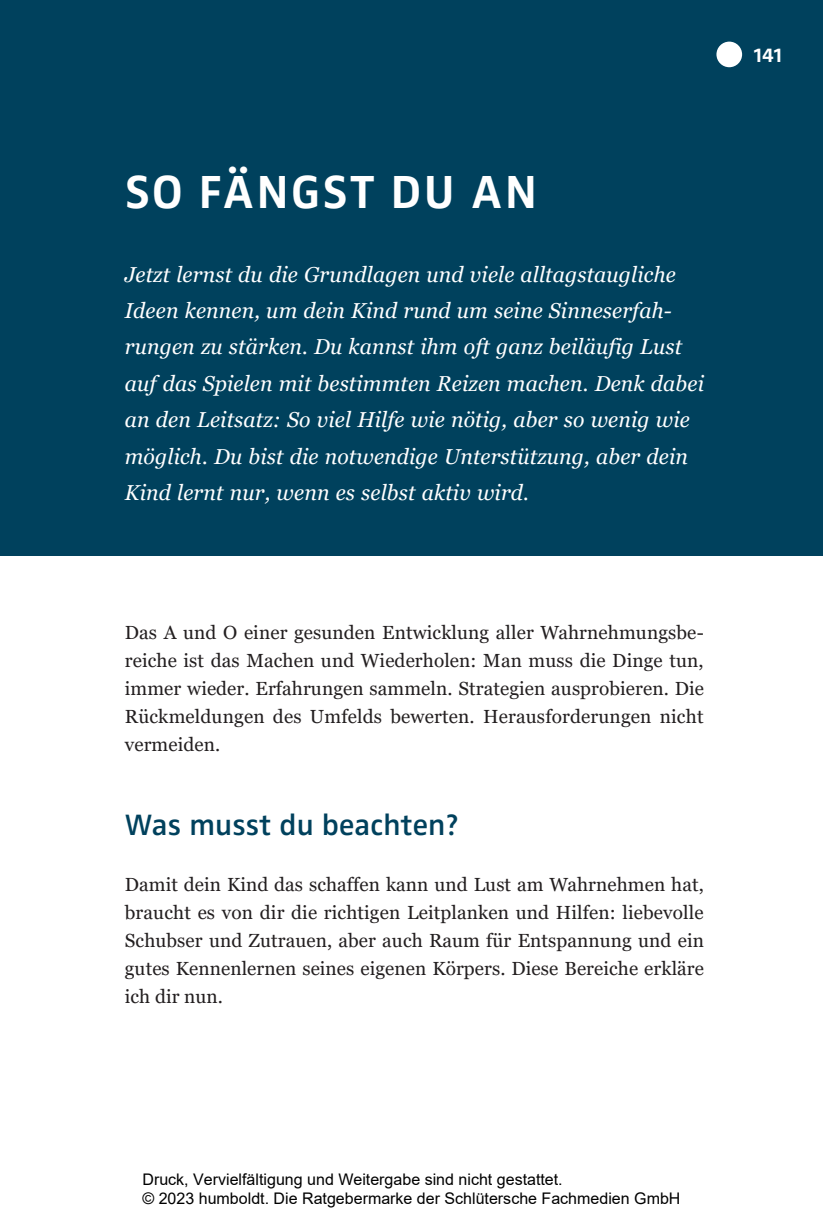
<style>
.page{position:relative;width:823px;height:1219px;background:#fff}
.page>*{position:absolute;margin:0;border:0;box-sizing:border-box;transform-origin:0 0}
.Ueberschrift_1{font:700 48px "Zwo Pro";letter-spacing:.05em;color:#fff}
.Ueberschrift_2{font:600 30.4px "Zwo Pro";letter-spacing:.005em;color:#00415d}
.Anlauf_kursiv{font:italic 21.6px/36.4px "Georgia Pro";letter-spacing:.01em;color:#fff}
.t1{font:700 20.8px "Zwo Pro";color:#fff}
.Grundtext{font:19px/28px "Georgia Pro";letter-spacing:.005em;color:#231f20;text-align:justify}
.t2{font:16px/19.2px "Arial";color:#000}
</style>
<div class="page">
<div style="left:0;top:0;width:822px;height:555px;background:#00415d"></div>
<div style="left:716px;top:42px;width:25px;height:25px;background:#fff;border-radius:50%"></div>
<p class="Ueberschrift_1" style="left:125px;top:164px;width:413px">SO FÄNGST DU AN</p>
<p class="Anlauf_kursiv" style="left:125px;top:257px;width:580px">Jetzt lernst du die Grundlagen und viele alltagstaugliche Ideen kennen, um dein Kind rund um seine Sinneserfah&shy;rungen zu stärken. Du kannst ihm oft ganz beiläufig Lust auf das Spielen mit bestimmten Reizen machen. Denk dabei an den Leitsatz: So viel Hilfe wie nötig, aber so wenig wie möglich. Du bist die notwendige Unterstützung, aber dein Kind lernt nur, wenn es selbst aktiv wird.</p>
<p class="Grundtext" style="left:125px;top:619px;width:580px">Das A und O einer gesunden Entwicklung aller Wahrnehmungsbe&shy;reiche ist das Machen und Wiederholen: Man muss die Dinge tun, immer wieder. Erfahrungen sammeln. Strategien ausprobieren. Die Rückmeldungen des Umfelds bewerten. Herausforderungen nicht vermeiden.</p>
<p class="Ueberschrift_2" style="left:125px;top:807px;width:335px">Was musst du beachten?</p>
<p class="Grundtext" style="left:125px;top:871px;width:580px">Damit dein Kind das schaffen kann und Lust am Wahrnehmen hat, braucht es von dir die richtigen Leitplanken und Hilfen: liebevolle Schubser und Zutrauen, aber auch Raum für Entspannung und ein gutes Kennenlernen seines eigenen Körpers. Diese Bereiche erkläre ich dir nun.</p>
<p class="t1" style="left:753px;top:42px;width:30px">141</p>
<p class="t2" style="left:142px;top:1170px;width:539px">Druck, Vervielfältigung und Weitergabe sind nicht gestattet.<br>© 2023 humboldt. Die Ratgebermarke der Schlütersche Fachmedien GmbH</p>
</div>
